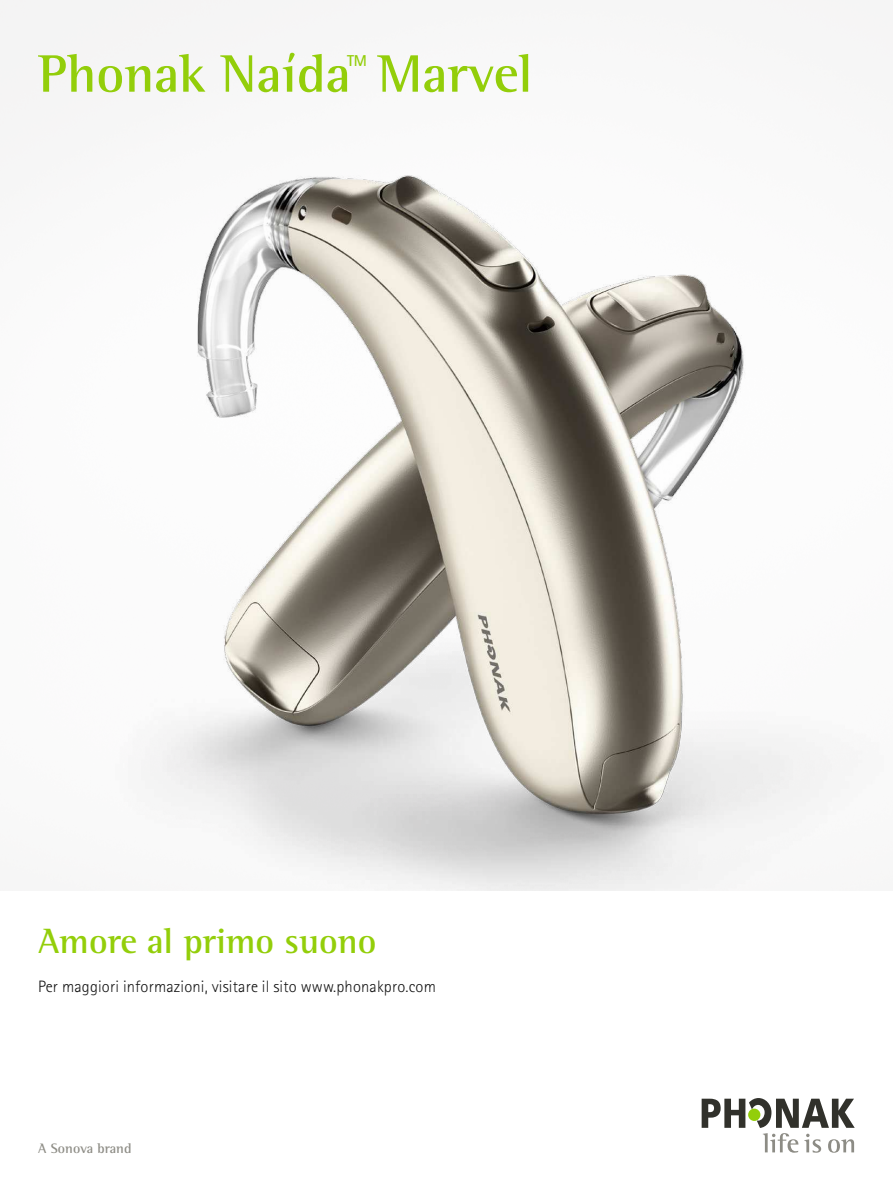
<style>
.page{position:relative;width:893px;height:1191px;background:#fff}
.page>*{position:absolute;margin:0;border:0;box-sizing:border-box;transform-origin:0 0}
.t1{font:700 54px "Rotis Semi Serif Pro";color:#93ce0a}
.t2{font:700 36px "Rotis Semi Serif Pro";color:#93ce0a}
.t3{font:300 16.5px "Rotis Sans Serif Pro";letter-spacing:.01em;color:#141414}
.t4{font:700 15.75px "Rotis Sans Serif Pro";color:#93ce0a}
.t5{font:700 13.95px "Rotis Semi Serif Pro";color:#8f8e87}
</style>
<div class="page">
<img style="left:0;top:0;width:885px;height:890px">
<svg style="left:702px;top:1098px;width:153px;height:54px"></svg>
<h1 class="t1" style="left:38px;top:53px;width:314px">Phonak Naída</h1>
<p class="t4" style="left:347px;top:54px;width:21px">TM</p>
<h1 class="t1" style="left:378px;top:53px;width:157px">Marvel</h1>
<h2 class="t2" style="left:38px;top:927px;width:340px">Amore al primo suono</h2>
<p class="t3" style="left:38px;top:977px;width:399px">Per maggiori informazioni, visitare il sito www.phonakpro.com</p>
<p class="t5" style="left:38px;top:1142px;width:95px">A Sonova brand</p>
</div>
